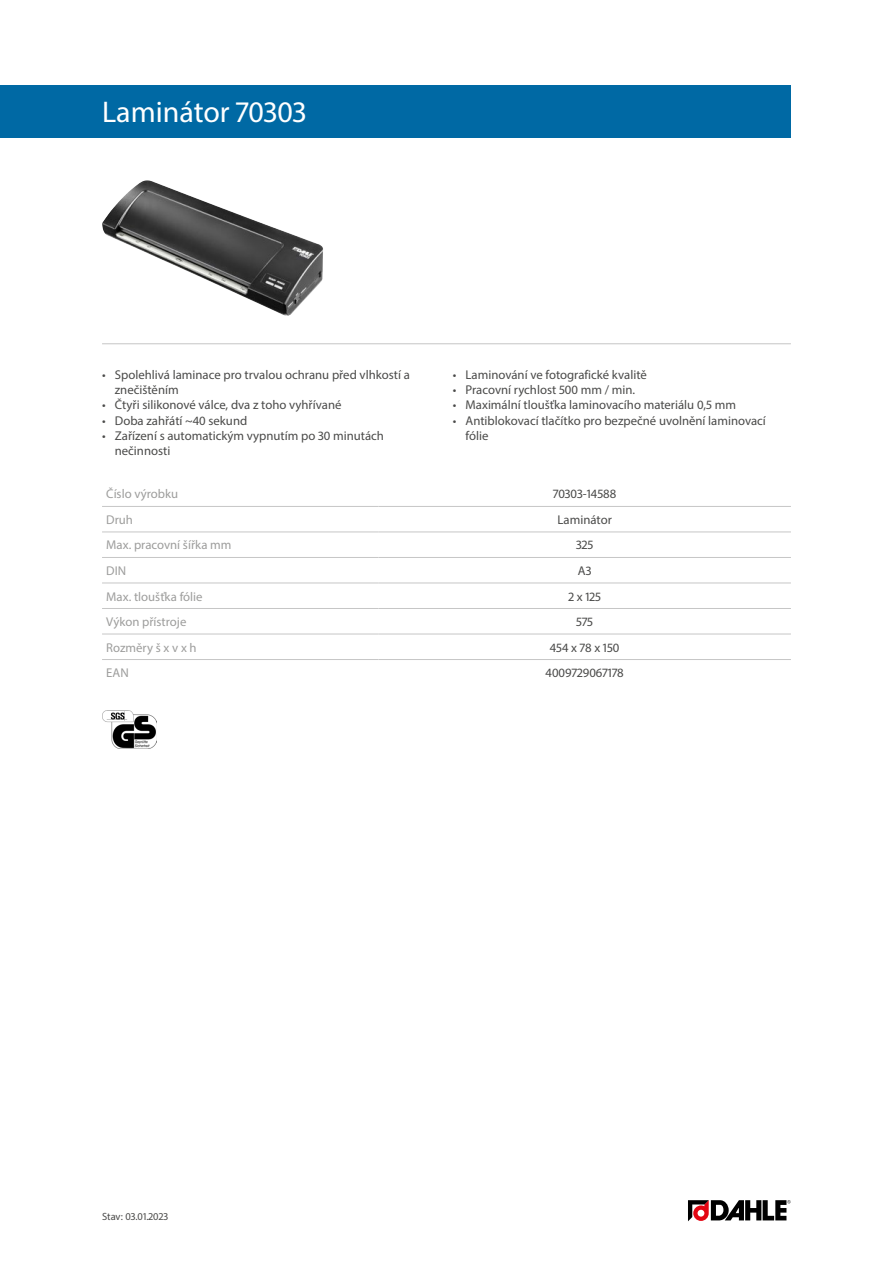
<style>
.page{position:relative;width:893px;height:1263px;background:#fff}
.page>*{position:absolute;margin:0;border:0;box-sizing:border-box;transform-origin:0 0}
.Produktname{font:30px "Myriad Pro";color:#fff}
.Produkttabelle_Zentr{font:12.75px/15.3px "Myriad Pro";color:#4a4a49}
.Produkttabelle_Links{font:12.75px "Myriad Pro";color:#9d9d9c}
.t1{font:10.5px "Myriad Pro";color:#4a4a49}
</style>
<div class="page">
<img style="left:102px;top:180px;width:221px;height:136px">
<hr style="left:102px;top:343px;width:689px;height:1px;background:#c6c6c6">
<img style="left:102px;top:710px;width:55px;height:39px">
<svg style="left:688px;top:1200px;width:103px;height:21px"></svg>
<div style="left:0;top:85px;width:791px;height:53px;background:#0069a4"></div>
<hr style="left:102px;top:506px;width:276px;height:1px;background:#c6c6c6">
<hr style="left:378px;top:506px;width:413px;height:1px;background:#c6c6c6">
<hr style="left:102px;top:532px;width:276px;height:1px;background:#c6c6c6">
<hr style="left:378px;top:532px;width:413px;height:1px;background:#c6c6c6">
<hr style="left:102px;top:557px;width:276px;height:1px;background:#c6c6c6">
<hr style="left:378px;top:557px;width:413px;height:1px;background:#c6c6c6">
<hr style="left:102px;top:583px;width:276px;height:1px;background:#c6c6c6">
<hr style="left:378px;top:583px;width:413px;height:1px;background:#c6c6c6">
<hr style="left:102px;top:608px;width:276px;height:1px;background:#c6c6c6">
<hr style="left:378px;top:608px;width:413px;height:1px;background:#c6c6c6">
<hr style="left:102px;top:634px;width:276px;height:1px;background:#c6c6c6">
<hr style="left:378px;top:634px;width:413px;height:1px;background:#c6c6c6">
<hr style="left:102px;top:659px;width:276px;height:1px;background:#c6c6c6">
<hr style="left:378px;top:659px;width:413px;height:1px;background:#c6c6c6">
<p class="Produktname" style="left:102px;top:94px;width:206px">Laminátor 70303</p>
<p class="Produkttabelle_Zentr" style="left:115px;top:367px;width:297px;text-indent:-13px">• Spolehlivá laminace pro trvalou ochranu před vlhkostí a znečištěním</p>
<p class="Produkttabelle_Zentr" style="left:102px;top:397px;width:241px">• Čtyři silikonové válce, dva z toho vyhřívané</p>
<p class="Produkttabelle_Zentr" style="left:102px;top:413px;width:147px">• Doba zahřátí ~40 sekund</p>
<p class="Produkttabelle_Zentr" style="left:115px;top:428px;width:271px;text-indent:-13px">• Zařízení s automatickým vypnutím po 30 minutách nečinnosti</p>
<p class="Produkttabelle_Zentr" style="left:453px;top:367px;width:195px">• Laminování ve fotografické kvalitě</p>
<p class="Produkttabelle_Zentr" style="left:453px;top:382px;width:184px">• Pracovní rychlost 500 mm / min.</p>
<p class="Produkttabelle_Zentr" style="left:453px;top:397px;width:285px">• Maximální tloušťka laminovacího materiálu 0,5 mm</p>
<p class="Produkttabelle_Zentr" style="left:466px;top:413px;width:302px;text-indent:-13px">• Antiblokovací tlačítko pro bezpečné uvolnění laminovací fólie</p>
<p class="Produkttabelle_Links" style="left:106px;top:486px;width:73px">Číslo výrobku</p>
<p class="Produkttabelle_Zentr" style="left:553px;top:486px;width:65px">70303-14588</p>
<p class="Produkttabelle_Links" style="left:106px;top:512px;width:28px">Druh</p>
<p class="Produkttabelle_Zentr" style="left:558px;top:512px;width:56px">Laminátor</p>
<p class="Produkttabelle_Links" style="left:106px;top:537px;width:127px">Max. pracovní šířka mm</p>
<p class="Produkttabelle_Zentr" style="left:576px;top:537px;width:19px">325</p>
<p class="Produkttabelle_Links" style="left:106px;top:563px;width:21px">DIN</p>
<p class="Produkttabelle_Zentr" style="left:578px;top:563px;width:15px">A3</p>
<p class="Produkttabelle_Links" style="left:106px;top:588px;width:98px">Max. tloušťka fólie</p>
<p class="Produkttabelle_Zentr" style="left:568px;top:588px;width:34px">2 x 125</p>
<p class="Produkttabelle_Links" style="left:106px;top:614px;width:82px">Výkon přístroje</p>
<p class="Produkttabelle_Zentr" style="left:576px;top:614px;width:18px">575</p>
<p class="Produkttabelle_Links" style="left:106px;top:639px;width:92px">Rozměry š x v x h</p>
<p class="Produkttabelle_Zentr" style="left:550px;top:639px;width:71px">454 x 78 x 150</p>
<p class="Produkttabelle_Links" style="left:106px;top:665px;width:24px">EAN</p>
<p class="Produkttabelle_Zentr" style="left:546px;top:665px;width:80px">4009729067178</p>
<p class="t1" style="left:102px;top:1210px;width:68px">Stav: 03.01.2023</p>
</div>
